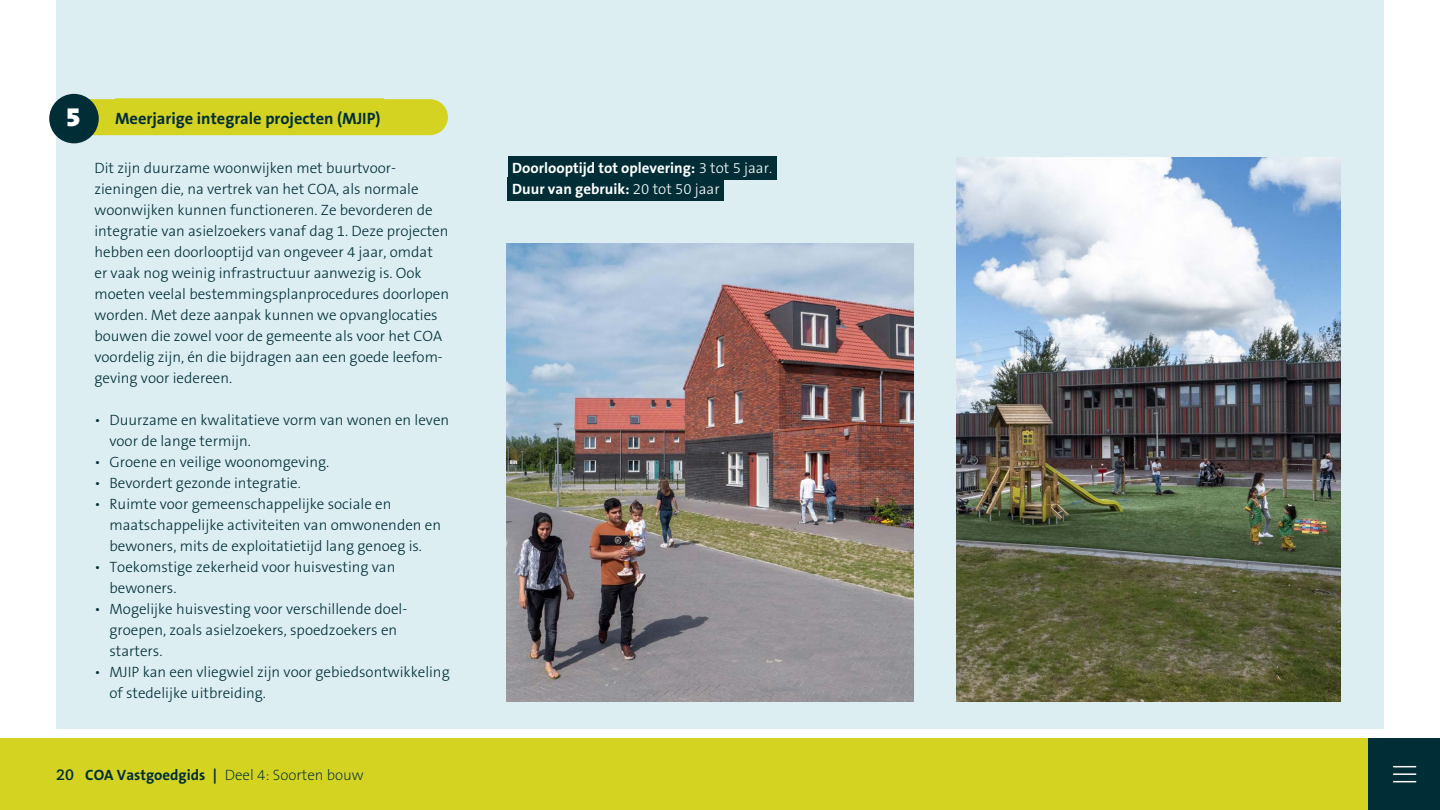
<style>
.page{position:relative;width:1440px;height:810px;background:#fff}
.page>*{position:absolute;margin:0;border:0;box-sizing:border-box;transform-origin:0 0}
.Broodtekst{font:900 27px "The Sans B9";color:#fff}
.Kopje_bouw{font:700 16.5px "The Sans B7";color:#002d36}
.Broodtekst-2{font:300 15px/21px "The Sans B3";color:#002d36}
.Arcering{font:700 15px "The Sans B7";color:#fff}
.t1{font:200 15px "The Sans B2";color:#002d36}
.s1{font-family:"Caecilia LT Std";font-weight:700}
.s2{font-family:"The Sans B7";font-weight:700}
.s3{font-family:"The Sans B3";font-weight:300}
</style>
<div class="page">
<div style="left:0;top:739px;width:1440px;height:71px;background:#d4d321"></div>
<div style="left:1369px;top:739px;width:71px;height:71px;background:#002d36"></div>
<svg style="left:1394px;top:766px;width:22px;height:1px"></svg>
<hr style="left:1394px;top:773px;width:22px;height:2px;background:#fff">
<svg style="left:1394px;top:781px;width:22px;height:1px"></svg>
<div style="left:56px;top:0;width:1328px;height:729px;background:#dceef2"></div>
<div style="left:90px;top:99px;width:358px;height:36px;background:#d4d321"></div>
<div style="left:115px;top:98px;width:269px;height:30px;background:#d4d321"></div>
<div style="left:49px;top:94px;width:50px;height:49px;background:#002d36;border-radius:50%"></div>
<div style="left:508px;top:156px;width:269px;height:24px;background:#002d36"></div>
<div style="left:508px;top:177px;width:216px;height:24px;background:#002d36"></div>
<img style="left:506px;top:243px;width:408px;height:458px">
<img style="left:956px;top:158px;width:384px;height:543px">
<p class="Broodtekst" style="left:66px;top:102px;width:16px">5</p>
<p class="Kopje_bouw" style="left:115px;top:110px;width:267px">Meerjarige integrale projecten (MJIP)</p>
<p class="Broodtekst-2" style="left:94px;top:158px;width:356px">Dit zijn duurzame woonwijken met buurtvoor&shy;zieningen die, na vertrek van het COA, als normale woonwijken kunnen functioneren. Ze bevorderen de integratie van asielzoekers vanaf dag 1. Deze projecten hebben een doorlooptijd van ongeveer 4 jaar, omdat er vaak nog weinig infrastructuur aanwezig is. Ook moeten veelal bestemmingsplanprocedures doorlopen worden. Met deze aanpak kunnen we opvanglocaties bouwen die zowel voor de gemeente als voor het COA voordelig zijn, én die bijdragen aan een goede leefom&shy;geving voor iedereen.</p>
<p class="Broodtekst-2" style="left:109px;top:410px;width:341px;text-indent:-15px">• Duurzame en kwalitatieve vorm van wonen en leven voor de lange termijn.</p>
<p class="Broodtekst-2" style="left:94px;top:452px;width:236px">• Groene en veilige woonomgeving.</p>
<p class="Broodtekst-2" style="left:94px;top:473px;width:208px">• Bevordert gezonde integratie.</p>
<p class="Broodtekst-2" style="left:109px;top:494px;width:333px;text-indent:-15px">• Ruimte voor gemeenschappelijke sociale en maatschappelijke activiteiten van omwonenden en bewoners, mits de exploitatietijd lang genoeg is.</p>
<p class="Broodtekst-2" style="left:109px;top:557px;width:287px;text-indent:-15px">• Toekomstige zekerheid voor huisvesting van bewoners.</p>
<p class="Broodtekst-2" style="left:109px;top:599px;width:299px;text-indent:-15px">• Mogelijke huisvesting voor verschillende doel&shy;groepen, zoals asielzoekers, spoedzoekers en starters.</p>
<p class="Broodtekst-2" style="left:109px;top:662px;width:342px;text-indent:-15px">• MJIP kan een vliegwiel zijn voor gebiedsontwikkeling of stedelijke uitbreiding.</p>
<p class="t1" style="left:56px;top:767px;width:309px"><span class="s1">20</span> <span class="s2">COA Vastgoedgids |</span> Deel 4: Soorten bouw</p>
<p class="Arcering" style="left:512px;top:160px;width:261px">Doorlooptijd tot oplevering: <span class="s3">3 tot 5 jaar.</span></p>
<p class="Arcering" style="left:512px;top:181px;width:209px">Duur van gebruik: <span class="s3">20 tot 50 jaar</span></p>
</div>
